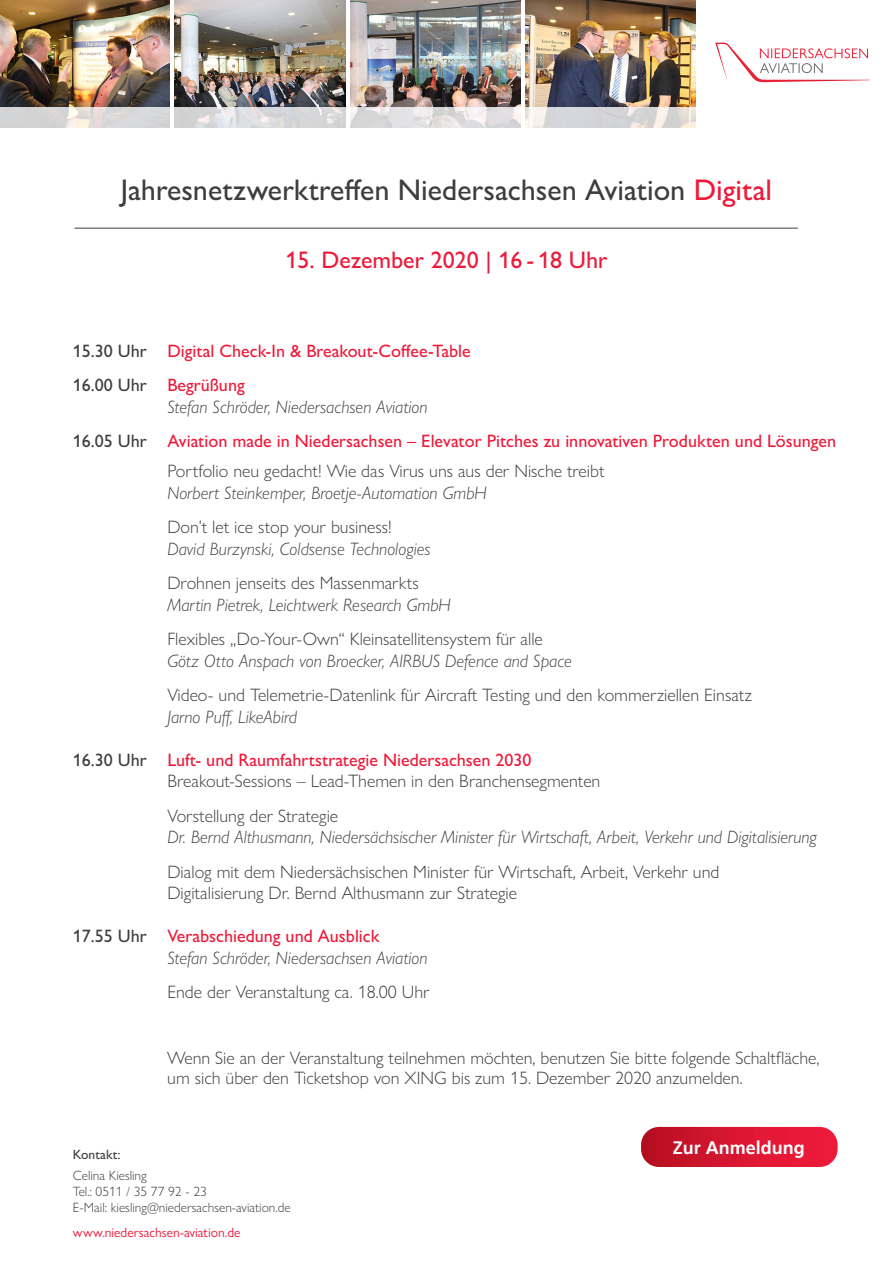
<style>
.page{position:relative;width:893px;height:1263px;background:#fff}
.page>*{position:absolute;margin:0;border:0;box-sizing:border-box;transform-origin:0 0}
.t1{font:500 30px "Gill Sans Nova";color:#3e3e3f}
.t2{font:500 24px "Gill Sans Nova";color:#ed1a3a}
.t3{font:300 18px/21.6px "Gill Sans Nova";color:#3e3e3f}
.t4{font:italic 300 18px/21.6px "Gill Sans Nova";color:#3e3e3f}
.t5{font:500 18px/34.3px "Gill Sans Nova";color:#ed1a3a}
.t6{font:700 18px "NDS Frutiger";color:#fff}
.t7{font:300 13.5px/16.2px "Gill Sans Nova";color:#3e3e3f}
.t8{font:13.5px "Gill Sans Nova";color:#ed1a3a}
.t9{font:500 13.5px "Gill Sans Nova";color:#3e3e3f}
.s1{color:#ed1a3a}
.s2{color:#3e3e3f}
.s3{font-weight:300;font-style:italic;color:#3e3e3f}
.s4{font-weight:500}
.s5{font-weight:500;color:#ed1a3a}
.s6{font-weight:500;font-style:normal}
.s7{font-weight:500;font-style:normal;color:#ed1a3a}
</style>
<div class="page">
<img style="left:0;top:0;width:170px;height:107px">
<svg style="left:715px;top:43px;width:155px;height:39px"></svg>
<hr style="left:75px;top:228px;width:723px;height:1px;background:#3e3e3f">
<svg style="left:641px;top:1127px;width:197px;height:40px;background:#d81e37"></svg>
<img style="left:175px;top:0;width:170px;height:107px">
<img style="left:350px;top:0;width:170px;height:107px">
<img style="left:525px;top:0;width:170px;height:107px">
<svg style="left:0;top:107px;width:696px;height:21px;background:#dddcdc"></svg>
<h1 class="t1" style="left:121px;top:172px;width:653px">Jahresnetzwerktreffen Niedersachsen Aviation <span class="s1">Digital</span></h1>
<h2 class="t2" style="left:286px;top:245px;width:323px">15. Dezember 2020 | 16 - 18 Uhr</h2>
<p class="t5" style="left:73px;top:333px;width:399px"><span class="s2">15.30 Uhr</span> Digital Check-In &amp; Breakout-Coffee-Table<br><span class="s2">16.00 Uhr</span> Begrüßung</p>
<p class="t5" style="left:73px;top:389px;width:765px;text-indent:94px"><span class="s3">Stefan Schröder, Niedersachsen Aviation<br></span><span class="s2">16.05 Uhr</span> Aviation made in Niedersachsen – Elevator Pitches zu innovativen Produkten und Lösungen</p>
<p class="t3" style="left:167px;top:460px;width:439px">Portfolio neu gedacht! Wie das Virus uns aus der Nische treibt</p>
<p class="t4" style="left:167px;top:482px;width:321px">Norbert Steinkemper, Broetje-Automation GmbH</p>
<p class="t3" style="left:167px;top:516px;width:226px">Don’t let ice stop your business!</p>
<p class="t4" style="left:167px;top:538px;width:265px">David Burzynski, Coldsense Technologies</p>
<p class="t3" style="left:167px;top:572px;width:253px">Drohnen jenseits des Massenmarkts</p>
<p class="t4" style="left:167px;top:594px;width:285px">Martin Pietrek, Leichtwerk Research GmbH</p>
<p class="t3" style="left:167px;top:628px;width:377px">Flexibles „Do-Your-Own“ Kleinsatellitensystem für alle</p>
<p class="t4" style="left:167px;top:650px;width:406px">Götz Otto Anspach von Broecker, AIRBUS Defence and Space</p>
<p class="t3" style="left:167px;top:684px;width:586px">Video- und Telemetrie-Datenlink für Aircraft Testing und den kommerziellen Einsatz</p>
<p class="t4" style="left:167px;top:706px;width:131px">Jarno Puff, LikeAbird</p>
<p class="t3" style="left:167px;top:748px;width:434px;text-indent:-94px"><span class="s4">16.30 Uhr</span> <span class="s5">Luft- und Raumfahrtstrategie Niedersachsen 2030<br></span>Breakout-Sessions – Lead-Themen in den Branchensegmenten</p>
<p class="t3" style="left:167px;top:804px;width:172px">Vorstellung der Strategie</p>
<p class="t4" style="left:167px;top:826px;width:651px">Dr. Bernd Althusmann, Niedersächsischer Minister für Wirtschaft, Arbeit, Verkehr und Digitalisierung</p>
<p class="t3" style="left:167px;top:860px;width:554px">Dialog mit dem Niedersächsischen Minister für Wirtschaft, Arbeit, Verkehr und<br>Digitalisierung Dr. Bernd Althusmann zur Strategie</p>
<p class="t4" style="left:167px;top:925px;width:262px;text-indent:-94px"><span class="s6">17.55 Uhr</span> <span class="s7">Verabschiedung und Ausblick<br></span>Stefan Schröder, Niedersachsen Aviation</p>
<p class="t3" style="left:167px;top:981px;width:264px">Ende der Veranstaltung ca. 18.00 Uhr</p>
<p class="t3" style="left:167px;top:1048px;width:654px;line-height:19.5px">Wenn Sie an der Veranstaltung teilnehmen möchten, benutzen Sie bitte folgende Schaltfläche, um sich über den Ticketshop von XING bis zum 15. Dezember 2020 anzumelden.</p>
<p class="t9" style="left:73px;top:1146px;width:49px">Kontakt:</p>
<p class="t7" style="left:73px;top:1167px;width:219px">Celina Kiesling<br>Tel.: 0511 / 35 77 92 - 23<br>E-Mail: kiesling@niedersachsen-aviation.de</p>
<p class="t8" style="left:73px;top:1224px;width:169px">www.niedersachsen-aviation.de</p>
<p class="t6" style="left:673px;top:1137px;width:134px">Zur Anmeldung</p>
</div>
